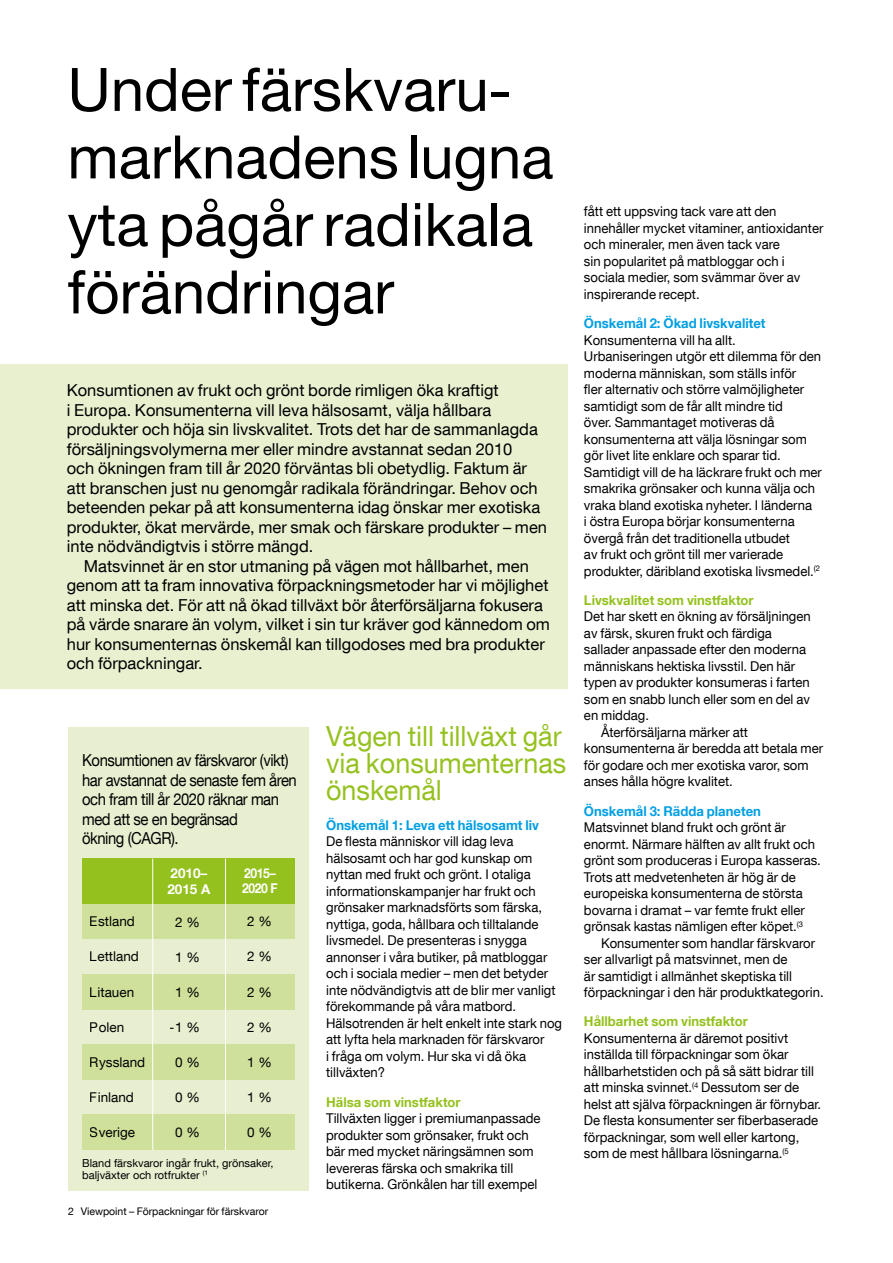
<style>
.page{position:relative;width:893px;height:1263px;background:#fff}
.page>*{position:absolute;margin:0;border:0;box-sizing:border-box;transform-origin:0 0}
.t1{font:60px/67.5px "Helvetica Neue LT Com";color:#000}
.t2{font:27.75px/27px "Helvetica Neue LT Com";color:#95c11f}
.t3{font:16.5px/19.5px "Helvetica Neue LT Com";color:#000}
.t4{font:16.5px/19.5px "Helvetica Neue LT Com";letter-spacing:-.03em;color:#000;scale:.9 1}
.t5{font:13.5px/16.5px "Helvetica Neue LT Com";color:#000}
.t6{font:700 13.5px "Helvetica Neue LT Com";color:#009fe3}
.t7{font:700 13.5px "Helvetica Neue LT Com";color:#95c11f}
.t8{font:700 13.5px/16.5px "Helvetica Neue LT Com";letter-spacing:-.015em;color:#fff}
.t9{font:700 13.5px/15px "Helvetica Neue LT Com";letter-spacing:-.015em;color:#fff;scale:.9 1}
.t10{font:11.1px/12px "Helvetica Neue LT Com";color:#000}
.t11{font:10.5px "Helvetica Neue LT Com";color:#000}
</style>
<div class="page">
<div style="left:0;top:364px;width:567px;height:324px;background:#e8f0d0"></div>
<div style="left:68px;top:727px;width:241px;height:463px;background:#e7efd0"></div>
<div style="left:82px;top:904px;width:213px;height:35px;background:#cfe09b"></div>
<div style="left:82px;top:974px;width:213px;height:35px;background:#cfe09b"></div>
<div style="left:82px;top:1044px;width:213px;height:35px;background:#cfe09b"></div>
<div style="left:82px;top:1115px;width:213px;height:35px;background:#cfe09b"></div>
<div style="left:82px;top:858px;width:213px;height:46px;background:#95c11f"></div>
<hr style="left:152px;top:858px;width:1px;height:292px;background:#fff">
<hr style="left:225px;top:858px;width:1px;height:292px;background:#fff">
<h1 class="t1" style="left:68px;top:54px;width:487px">Under färskvaru&shy;marknadens lugna yta pågår radikala förändringar</h1>
<p class="t3" style="left:67px;top:380px;width:482px">Konsumtionen av frukt och grönt borde rimligen öka kraftigt<br>i Europa. Konsumenterna vill leva hälsosamt, välja hållbara produkter och höja sin livskvalitet. Trots det har de sammanlagda försäljningsvolymerna mer eller mindre avstannat sedan 2010<br>och ökningen fram till år 2020 förväntas bli obetydlig. Faktum är att branschen just nu genomgår radikala förändringar. Behov och beteenden pekar på att konsumenterna idag önskar mer exotiska produkter, ökat mervärde, mer smak och färskare produkter – men inte nödvändigtvis i större mängd.</p>
<p class="t3" style="left:67px;top:555px;width:485px;text-indent:17px">Matsvinnet är en stor utmaning på vägen mot hållbarhet, men genom att ta fram innovativa förpackningsmetoder har vi möjlighet att minska det. För att nå ökad tillväxt bör återförsäljarna fokusera på värde snarare än volym, vilket i sin tur kräver god kännedom om hur konsumenternas önskemål kan tillgodoses med bra produkter och förpackningar.</p>
<p class="t4" style="left:82px;top:750px;width:240px">Konsumtionen av färskvaror (vikt) har avstannat de senaste fem åren och fram till år 2020 räknar man med att se en begränsad<br>ökning (CAGR).</p>
<p class="t5" style="left:90px;top:913px;width:47px">Estland</p>
<p class="t5" style="left:90px;top:948px;width:51px">Lettland</p>
<p class="t5" style="left:90px;top:983px;width:46px">Litauen</p>
<p class="t5" style="left:90px;top:1018px;width:36px">Polen</p>
<p class="t5" style="left:90px;top:1053px;width:57px">Ryssland</p>
<p class="t5" style="left:90px;top:1088px;width:46px">Finland</p>
<p class="t5" style="left:90px;top:1124px;width:47px">Sverige</p>
<p class="t8" style="left:167px;top:864px;width:45px">2010–<br>2015 A</p>
<p class="t9" style="left:242px;top:865px;width:41px">2015–<br>2020 F</p>
<p class="t5" style="left:175px;top:913px;width:26px">2 %</p>
<p class="t5" style="left:175px;top:948px;width:26px">1 %</p>
<p class="t5" style="left:175px;top:983px;width:26px">1 %</p>
<p class="t5" style="left:170px;top:1018px;width:32px">-1 %</p>
<p class="t5" style="left:175px;top:1054px;width:26px">0 %</p>
<p class="t5" style="left:175px;top:1089px;width:26px">0 %</p>
<p class="t5" style="left:175px;top:1124px;width:26px">0 %</p>
<p class="t5" style="left:247px;top:913px;width:26px">2 %</p>
<p class="t5" style="left:247px;top:948px;width:26px">2 %</p>
<p class="t5" style="left:247px;top:983px;width:26px">2 %</p>
<p class="t5" style="left:247px;top:1018px;width:26px">2 %</p>
<p class="t5" style="left:247px;top:1053px;width:26px">1 %</p>
<p class="t5" style="left:247px;top:1088px;width:26px">1 %</p>
<p class="t5" style="left:247px;top:1124px;width:26px">0 %</p>
<p class="t10" style="left:82px;top:1156px;width:193px">Bland färskvaror ingår frukt, grönsaker, baljväxter och rotfrukter <sup>(1</sup></p>
<p class="t11" style="left:68px;top:1205px;width:202px">2 Viewpoint – Förpackningar för färskvaror</p>
<h2 class="t2" style="left:326px;top:722px;width:242px">Vägen till tillväxt går via konsumenternas önskemål</h2>
<p class="t6" style="left:326px;top:816px;width:214px">Önskemål 1: Leva ett hälsosamt liv</p>
<p class="t5" style="left:326px;top:833px;width:237px">De flesta människor vill idag leva hälsosamt och har god kunskap om nyttan med frukt och grönt. I otaliga informationskampanjer har frukt och grönsaker marknadsförts som färska, nyttiga, goda, hållbara och tilltalande livsmedel. De presenteras i snygga annonser i våra butiker, på matbloggar och i sociala medier – men det betyder inte nödvändigtvis att de blir mer vanligt förekommande på våra matbord.<br>Hälsotrenden är helt enkelt inte stark nog att lyfta hela marknaden för färskvaror<br>i fråga om volym. Hur ska vi då öka tillväxten?</p>
<p class="t7" style="left:326px;top:1093px;width:136px">Hälsa som vinstfaktor</p>
<p class="t5" style="left:326px;top:1110px;width:216px">Tillväxten ligger i premiumanpassade produkter som grönsaker, frukt och bär med mycket näringsämnen som levereras färska och smakrika till butikerna. Grönkålen har till exempel</p>
<p class="t5" style="left:584px;top:203px;width:241px">fått ett uppsving tack vare att den innehåller mycket vitaminer, antioxidanter och mineraler, men även tack vare<br>sin popularitet på matbloggar och i sociala medier, som svämmar över av inspirerande recept.</p>
<p class="t6" style="left:584px;top:315px;width:183px">Önskemål 2: Ökad livskvalitet</p>
<p class="t5" style="left:584px;top:331px;width:239px">Konsumenterna vill ha allt.<br>Urbaniseringen utgör ett dilemma för den moderna människan, som ställs inför<br>fler alternativ och större valmöjligheter samtidigt som de får allt mindre tid<br>över. Sammantaget motiveras då konsumenterna att välja lösningar som gör livet lite enklare och sparar tid.<br>Samtidigt vill de ha läckrare frukt och mer smakrika grönsaker och kunna välja och vraka bland exotiska nyheter. I länderna<br>i östra Europa börjar konsumenterna övergå från det traditionella utbudet<br>av frukt och grönt till mer varierade produkter, däribland exotiska livsmedel.<sup>(2</sup></p>
<p class="t7" style="left:584px;top:591px;width:171px">Livskvalitet som vinstfaktor</p>
<p class="t5" style="left:584px;top:608px;width:228px">Det har skett en ökning av försäljningen</p>
<p class="t5" style="left:584px;top:624px;width:189px">av färsk, skuren frukt och färdiga</p>
<p class="t5" style="left:584px;top:641px;width:224px">sallader anpassade efter den moderna</p>
<p class="t5" style="left:584px;top:657px;width:213px">människans hektiska livsstil. Den här</p>
<p class="t5" style="left:584px;top:674px;width:227px">typen av produkter konsumeras i farten</p>
<p class="t5" style="left:584px;top:690px;width:228px">som en snabb lunch eller som en del av</p>
<p class="t5" style="left:584px;top:707px;width:67px">en middag.</p>
<p class="t5" style="left:601px;top:723px;width:148px">Återförsäljarna märker att</p>
<p class="t5" style="left:584px;top:740px;width:241px">konsumenterna är beredda att betala mer</p>
<p class="t5" style="left:584px;top:756px;width:226px">för godare och mer exotiska varor, som</p>
<p class="t5" style="left:584px;top:773px;width:150px">anses hålla högre kvalitet.</p>
<p class="t6" style="left:584px;top:802px;width:178px">Önskemål 3: Rädda planeten</p>
<p class="t5" style="left:584px;top:819px;width:238px">Matsvinnet bland frukt och grönt är enormt. Närmare hälften av allt frukt och grönt som produceras i Europa kasseras.<br>Trots att medvetenheten är hög är de europeiska konsumenterna de största bovarna i dramat – var femte frukt eller grönsak kastas nämligen efter köpet.<sup>(3</sup></p>
<p class="t5" style="left:584px;top:934px;width:241px;text-indent:17px">Konsumenter som handlar färskvaror ser allvarligt på matsvinnet, men de<br>är samtidigt i allmänhet skeptiska till förpackningar i den här produktkategorin.</p>
<p class="t7" style="left:584px;top:1013px;width:165px">Hållbarhet som vinstfaktor</p>
<p class="t5" style="left:584px;top:1029px;width:239px">Konsumenterna är däremot positivt inställda till förpackningar som ökar hållbarhetstiden och på så sätt bidrar till att minska svinnet.<sup>(4</sup> Dessutom ser de helst att själva förpackningen är förnybar.<br>De flesta konsumenter ser fiberbaserade förpackningar, som well eller kartong, som de mest hållbara lösningarna.<sup>(5</sup></p>
</div>
